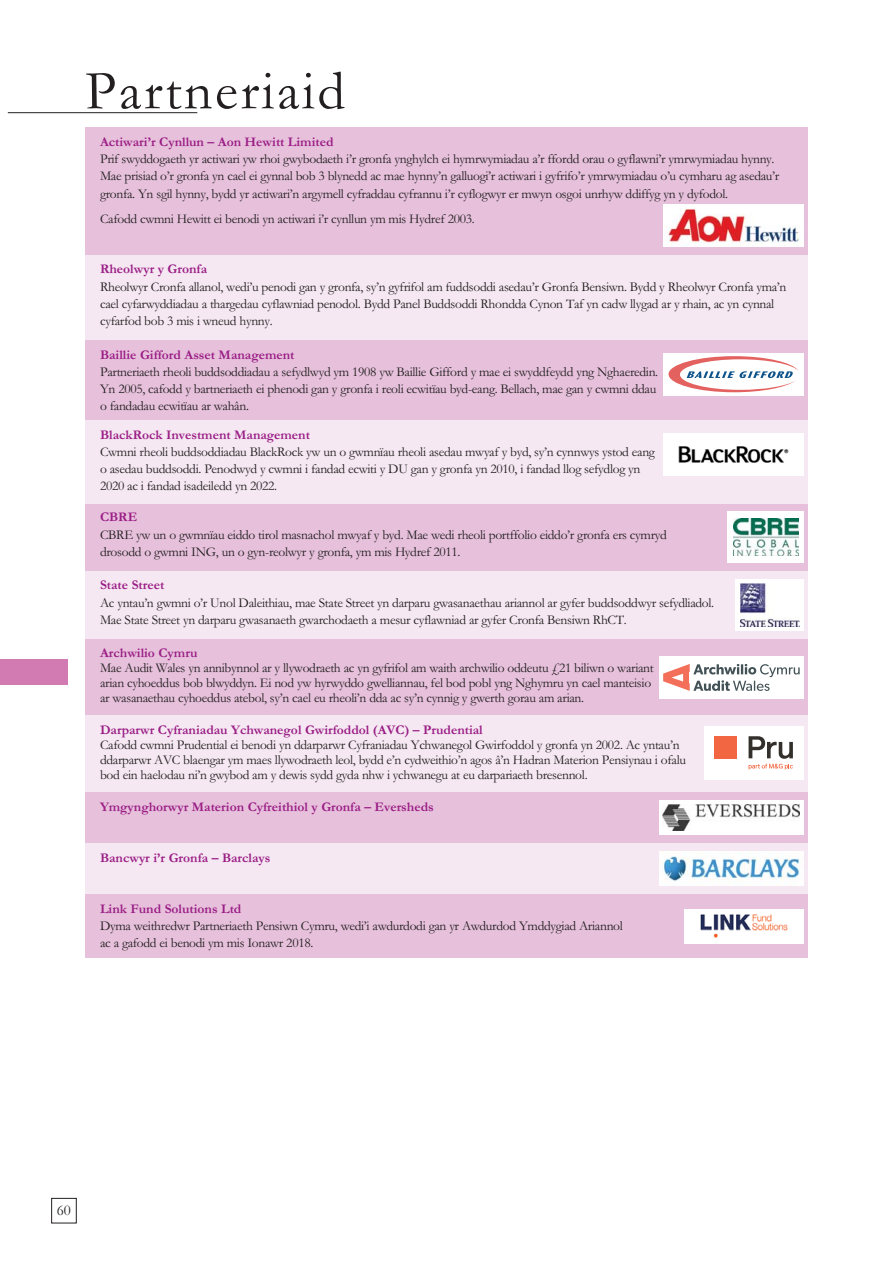
<style>
.page{position:relative;width:893px;height:1263px;background:#fff}
.page>*{position:absolute;margin:0;border:0;box-sizing:border-box;transform-origin:0 0}
.t1{font:55.5px "Garamond";letter-spacing:.045em;color:#231f20}
.t2{font:15px "Garamond";color:#231f20}
.t3{font:13.5px/17.2px "Garamond";letter-spacing:-.025em;color:#231f20}
.t4{font:700 13.5px "Garamond";color:#9a1d85}
</style>
<div class="page">
<hr style="left:8px;top:112px;width:189px;height:1px;background:#231f20">
<div style="left:85px;top:128px;width:723px;height:127px;background:#e7c1dc"></div>
<div style="left:85px;top:255px;width:723px;height:85px;background:#f5e8f2"></div>
<div style="left:85px;top:340px;width:723px;height:81px;background:#e7c1dc"></div>
<img style="left:663px;top:204px;width:141px;height:43px">
<div style="left:51px;top:1198px;width:26px;height:25px;border:1px solid #231f20"></div>
<div style="left:0;top:659px;width:68px;height:26px;background:#d27ab2"></div>
<div style="left:663px;top:353px;width:141px;height:42px;background:#fff"></div>
<svg style="left:668px;top:356px;width:130px;height:36px"></svg>
<div style="left:85px;top:503px;width:723px;height:68px;background:#e7c1dc"></div>
<div style="left:727px;top:512px;width:77px;height:51px;background:#fff"></div>
<img style="left:733px;top:519px;width:65px;height:36px">
<div style="left:85px;top:571px;width:723px;height:68px;background:#f5e8f2"></div>
<div style="left:736px;top:580px;width:68px;height:51px;background:#fff"></div>
<img style="left:740px;top:583px;width:59px;height:44px">
<div style="left:85px;top:639px;width:723px;height:77px;background:#e7c1dc"></div>
<div style="left:85px;top:716px;width:723px;height:76px;background:#f5e8f2"></div>
<div style="left:85px;top:792px;width:723px;height:51px;background:#e7c1dc"></div>
<div style="left:659px;top:801px;width:145px;height:34px;background:#fff"></div>
<img style="left:663px;top:805px;width:137px;height:26px">
<div style="left:85px;top:843px;width:723px;height:51px;background:#f5e8f2"></div>
<img style="left:659px;top:852px;width:145px;height:34px">
<div style="left:85px;top:894px;width:723px;height:64px;background:#e7c1dc"></div>
<img style="left:685px;top:909px;width:119px;height:34px">
<div style="left:659px;top:656px;width:145px;height:43px;background:#fff"></div>
<svg style="left:663px;top:664px;width:137px;height:27px"></svg>
<div style="left:85px;top:420px;width:723px;height:83px;background:#f5e8f2"></div>
<div style="left:663px;top:433px;width:141px;height:42px;background:#fff"></div>
<img style="left:678px;top:446px;width:111px;height:17px">
<div style="left:704px;top:726px;width:100px;height:54px;background:#fff"></div>
<div style="left:715px;top:736px;width:22px;height:22px;background:#f26741"></div>
<svg style="left:749px;top:736px;width:44px;height:33px"></svg>
<h1 class="t1" style="left:85px;top:72px;width:262px">Partneriaid</h1>
<p class="t4" style="left:100px;top:137px;width:235px">Actiwari’r Cynllun – Aon Hewitt Limited</p>
<p class="t3" style="left:100px;top:152px;width:681px">Prif swyddogaeth yr actiwari yw rhoi gwybodaeth i’r gronfa ynghylch ei hymrwymiadau a’r ffordd orau o gyflawni’r ymrwymiadau hynny.<br>Mae prisiad o’r gronfa yn cael ei gynnal bob 3 blynedd ac mae hynny’n galluogi’r actiwari i gyfrifo’r ymrwymiadau o’u cymharu ag asedau’r gronfa. Yn sgil hynny, bydd yr actiwari’n argymell cyfraddau cyfrannu i’r cyflogwyr er mwyn osgoi unrhyw ddiffyg yn y dyfodol.</p>
<p class="t3" style="left:100px;top:212px;width:376px">Cafodd cwmni Hewitt ei benodi yn actiwari i’r cynllun ym mis Hydref 2003.</p>
<p class="t4" style="left:100px;top:265px;width:109px">Rheolwyr y Gronfa</p>
<p class="t3" style="left:100px;top:279px;width:688px">Rheolwyr Cronfa allanol, wedi’u penodi gan y gronfa, sy’n gyfrifol am fuddsoddi asedau’r Gronfa Bensiwn. Bydd y Rheolwyr Cronfa yma’n cael cyfarwyddiadau a thargedau cyflawniad penodol. Bydd Panel Buddsoddi Rhondda Cynon Taf yn cadw llygad ar y rhain, ac yn cynnal cyfarfod bob 3 mis i wneud hynny.</p>
<p class="t4" style="left:100px;top:350px;width:196px">Baillie Gifford Asset Management</p>
<p class="t3" style="left:100px;top:364px;width:560px">Partneriaeth rheoli buddsoddiadau a sefydlwyd ym 1908 yw Baillie Gifford y mae ei swyddfeydd yng Nghaeredin.<br>Yn 2005, cafodd y bartneriaeth ei phenodi gan y gronfa i reoli ecwitïau byd-eang. Bellach, mae gan y cwmni ddau o fandadau ecwitïau ar wahân.</p>
<p class="t4" style="left:100px;top:430px;width:211px">BlackRock Investment Management</p>
<p class="t3" style="left:100px;top:444px;width:556px">Cwmni rheoli buddsoddiadau BlackRock yw un o gwmnïau rheoli asedau mwyaf y byd, sy’n cynnwys ystod eang o asedau buddsoddi. Penodwyd y cwmni i fandad ecwiti y DU gan y gronfa yn 2010, i fandad llog sefydlog yn<br>2020 ac i fandad isadeiledd yn 2022.</p>
<p class="t4" style="left:100px;top:513px;width:39px">CBRE</p>
<p class="t3" style="left:100px;top:527px;width:568px">CBRE yw un o gwmnïau eiddo tirol masnachol mwyaf y byd. Mae wedi rheoli portffolio eiddo’r gronfa ers cymryd drosodd o gwmni ING, un o gyn-reolwyr y gronfa, ym mis Hydref 2011.</p>
<p class="t4" style="left:100px;top:581px;width:66px">State Street</p>
<p class="t3" style="left:100px;top:595px;width:616px">Ac yntau’n gwmni o’r Unol Daleithiau, mae State Street yn darparu gwasanaethau ariannol ar gyfer buddsoddwyr sefydliadol.<br>Mae State Street yn darparu gwasanaeth gwarchodaeth a mesur cyflawniad ar gyfer Cronfa Bensiwn RhCT.</p>
<p class="t4" style="left:100px;top:649px;width:99px">Archwilio Cymru</p>
<p class="t3" style="left:100px;top:662px;width:555px;line-height:15px">Mae Audit Wales yn annibynnol ar y llywodraeth ac yn gyfrifol am waith archwilio oddeutu £21 biliwn o wariant arian cyhoeddus bob blwyddyn. Ei nod yw hyrwyddo gwelliannau, fel bod pobl yng Nghymru yn cael manteisio ar wasanaethau cyhoeddus atebol, sy’n cael eu rheoli’n dda ac sy’n cynnig y gwerth gorau am arian.</p>
<p class="t4" style="left:100px;top:725px;width:384px">Darparwr Cyfraniadau Ychwanegol Gwirfoddol (AVC) – Prudential</p>
<p class="t3" style="left:100px;top:739px;width:587px;line-height:15px">Cafodd cwmni Prudential ei benodi yn ddarparwr Cyfraniadau Ychwanegol Gwirfoddol y gronfa yn 2002. Ac yntau’n ddarparwr AVC blaengar ym maes llywodraeth leol, bydd e’n cydweithio’n agos â’n Hadran Materion Pensiynau i ofalu bod ein haelodau ni’n gwybod am y dewis sydd gyda nhw i ychwanegu at eu darpariaeth bresennol.</p>
<p class="t4" style="left:100px;top:802px;width:335px">Ymgynghorwyr Materion Cyfreithiol y Gronfa – Eversheds</p>
<p class="t4" style="left:100px;top:853px;width:172px">Bancwyr i’r Gronfa – Barclays</p>
<p class="t4" style="left:100px;top:904px;width:143px">Link Fund Solutions Ltd</p>
<p class="t3" style="left:100px;top:918px;width:524px">Dyma weithredwr Partneriaeth Pensiwn Cymru, wedi’i awdurdodi gan yr Awdurdod Ymddygiad Ariannol ac a gafodd ei benodi ym mis Ionawr 2018.</p>
<p class="t2" style="left:57px;top:1205px;width:16px">60</p>
</div>
